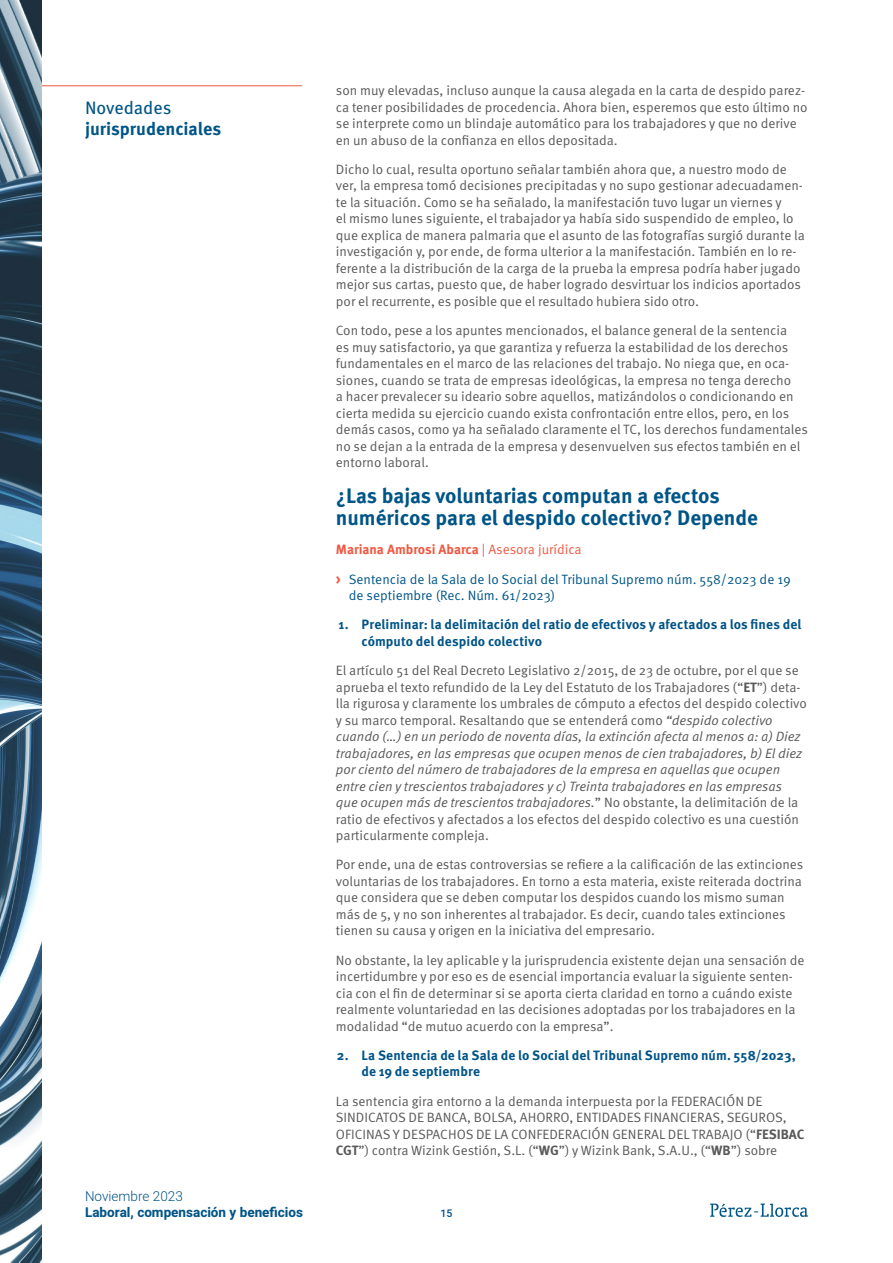
<style>
.page{position:relative;width:893px;height:1263px;background:#fff}
.page>*{position:absolute;margin:0;border:0;box-sizing:border-box;transform-origin:0 0}
.t1{font:700 21px/22.5px "Meta Pro";color:#005587}
.t2{font:700 18px "Meta Pro";letter-spacing:-.005em;color:#005587}
.t3{font:18px "Meta Pro";letter-spacing:-.005em;color:#005587}
.t4{font:13.5px/16.5px "Meta Pro Norm";color:#595959}
.t5{font:13.5px/16.5px "Meta Pro Norm Ita";color:#595959}
.t6{font:700 13.5px/16.5px "Meta Pro";letter-spacing:.005em;color:#005487}
.t7{font:13.5px/16.5px "Meta Pro Norm";color:#005587}
.t8{font:700 13.5px "Meta Pro";letter-spacing:-.005em;color:#f15841}
.t9{font:700 13.5px "Heebo";color:#005487}
.t10{font:300 13.5px "Heebo";color:#005487}
.t11{font:500 10.5px "Heebo";color:#005487}
.s1{font-family:"Meta Pro Norm";font-weight:400}
.s2{font-family:"Meta Pro";font-weight:700;font-size:16.5px;color:#f15841}
.s3{font-family:"Meta Pro";font-weight:700}
.s4{font-family:"Meta Pro Norm Ita"}
.s5{font-family:"Meta Pro Norm"}
</style>
<div class="page">
<svg style="left:710px;top:1203px;width:98px;height:14px"></svg>
<hr style="left:41px;top:85px;width:261px;height:1px;background:#f15841">
<img style="left:0;top:0;width:41px;height:1263px">
<h2 class="t3" style="left:85px;top:94px;width:88px">Novedades</h2>
<h2 class="t2" style="left:85px;top:115px;width:138px">jurisprudenciales</h2>
<p class="t10" style="left:85px;top:1186px;width:99px">Noviembre 2023</p>
<p class="t9" style="left:85px;top:1203px;width:220px">Laboral, compensación y beneficios</p>
<p class="t4" style="left:336px;top:81px;width:473px">son muy elevadas, incluso aunque la causa alegada en la carta de despido parez&shy;ca tener posibilidades de procedencia. Ahora bien, esperemos que esto último no se interprete como un blindaje automático para los trabajadores y que no derive en un abuso de la confianza en ellos depositada.</p>
<p class="t4" style="left:336px;top:160px;width:470px">Dicho lo cual, resulta oportuno señalar también ahora que, a nuestro modo de ver, la empresa tomó decisiones precipitadas y no supo gestionar adecuadamen&shy;te la situación. Como se ha señalado, la manifestación tuvo lugar un viernes y<br>el mismo lunes siguiente, el trabajador ya había sido suspendido de empleo, lo que explica de manera palmaria que el asunto de las fotografías surgió durante la investigación y, por ende, de forma ulterior a la manifestación. También en lo re&shy;ferente a la distribución de la carga de la prueba la empresa podría haber jugado mejor sus cartas, puesto que, de haber logrado desvirtuar los indicios aportados por el recurrente, es posible que el resultado hubiera sido otro.</p>
<p class="t4" style="left:336px;top:321px;width:474px">Con todo, pese a los apuntes mencionados, el balance general de la sentencia<br>es muy satisfactorio, ya que garantiza y refuerza la estabilidad de los derechos fundamentales en el marco de las relaciones del trabajo. No niega que, en oca&shy;siones, cuando se trata de empresas ideológicas, la empresa no tenga derecho<br>a hacer prevalecer su ideario sobre aquellos, matizándolos o condicionando en cierta medida su ejercicio cuando exista confrontación entre ellos, pero, en los demás casos, como ya ha señalado claramente el TC, los derechos fundamentales no se dejan a la entrada de la empresa y desenvuelven sus efectos también en el entorno laboral.</p>
<h1 class="t1" style="left:336px;top:483px;width:424px">¿Las bajas voluntarias computan a efectos numéricos para el despido colectivo? Depende</h1>
<p class="t8" style="left:336px;top:539px;width:247px">Mariana Ambrosi Abarca <span class="s1">| Asesora jurídica</span></p>
<p class="t7" style="left:349px;top:570px;width:444px;text-indent:-13px"><span class="s2">›</span> Sentencia de la Sala de lo Social del Tribunal Supremo núm. 558/2023 de 19 de septiembre (Rec. Núm. 61/2023)</p>
<p class="t6" style="left:361px;top:615px;width:441px;text-indent:-23px">1. Preliminar: la delimitación del ratio de efectivos y afectados a los fines del cómputo del despido colectivo</p>
<p class="t4" style="left:336px;top:661px;width:472px">El artículo 51 del Real Decreto Legislativo 2/2015, de 23 de octubre, por el que se aprueba el texto refundido de la Ley del Estatuto de los Trabajadores (“<span class="s3">ET</span>”) deta&shy;lla rigurosa y claramente los umbrales de cómputo a efectos del despido colectivo y su marco temporal. Resaltando que se entenderá como <span class="s4">“despido colectivo</span></p>
<p class="t5" style="left:336px;top:727px;width:468px">cuando (…) en un periodo de noventa días, la extinción afecta al menos a: a) Diez trabajadores, en las empresas que ocupen menos de cien trabajadores, b) El diez por ciento del número de trabajadores de la empresa en aquellas que ocupen entre cien y trescientos trabajadores y c) Treinta trabajadores en las empresas que ocupen más de trescientos trabajadores.<span class="s5">” No obstante, la delimitación de la</span></p>
<p class="t4" style="left:336px;top:810px;width:465px">ratio de efectivos y afectados a los efectos del despido colectivo es una cuestión particularmente compleja.</p>
<p class="t4" style="left:336px;top:855px;width:469px">Por ende, una de estas controversias se refiere a la calificación de las extinciones voluntarias de los trabajadores. En torno a esta materia, existe reiterada doctrina que considera que se deben computar los despidos cuando los mismo suman más de 5, y no son inherentes al trabajador. Es decir, cuando tales extinciones tienen su causa y origen en la iniciativa del empresario.</p>
<p class="t4" style="left:336px;top:951px;width:470px">No obstante, la ley aplicable y la jurisprudencia existente dejan una sensación de incertidumbre y por eso es de esencial importancia evaluar la siguiente senten&shy;cia con el fin de determinar si se aporta cierta claridad en torno a cuándo existe realmente voluntariedad en las decisiones adoptadas por los trabajadores en la modalidad “de mutuo acuerdo con la empresa”.</p>
<p class="t6" style="left:361px;top:1046px;width:436px;text-indent:-25px">2. La Sentencia de la Sala de lo Social del Tribunal Supremo núm. 558/2023, de 19 de septiembre</p>
<p class="t4" style="left:336px;top:1092px;width:470px">La sentencia gira entorno a la demanda interpuesta por la FEDERACIÓN DE SINDICATOS DE BANCA, BOLSA, AHORRO, ENTIDADES FINANCIERAS, SEGUROS, OFICINAS Y DESPACHOS DE LA CONFEDERACIÓN GENERAL DEL TRABAJO (“<span class="s3">FESIBAC CGT</span>”) contra Wizink Gestión, S.L. (“<span class="s3">WG</span>”) y Wizink Bank, S.A.U., (“<span class="s3">WB</span>”) sobre</p>
<p class="t11" style="left:440px;top:1206px;width:13px">15</p>
</div>
